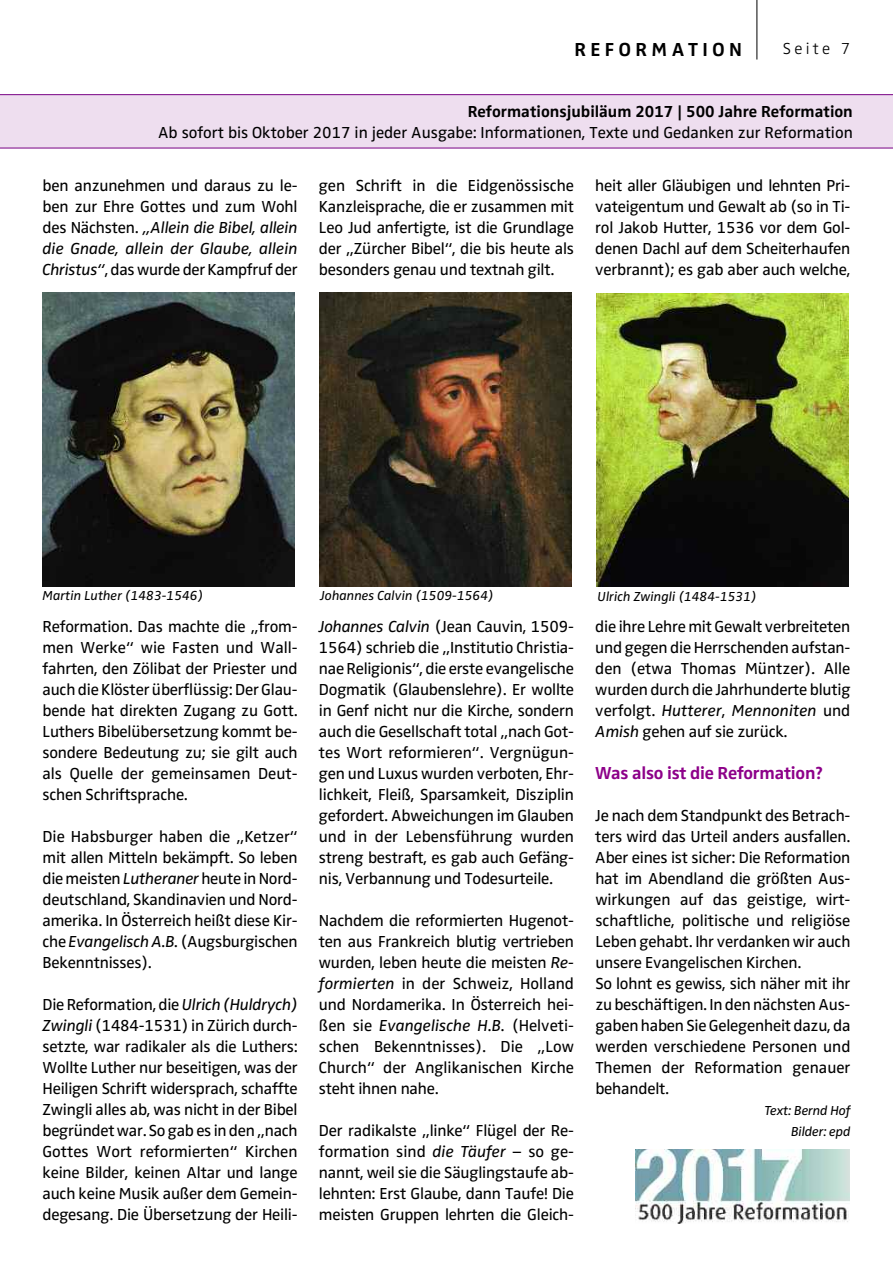
<style>
.page{position:relative;width:893px;height:1263px;background:#fff}
.page>*{position:absolute;margin:0;border:0;box-sizing:border-box;transform-origin:0 0}
.t1{font:700 19.5px "Zwo";letter-spacing:.23em;color:#000}
.t2{font:700 18px "Zwo";letter-spacing:-.01em;color:#8d0089}
.t3{font:16.5px/21px "Zwo";letter-spacing:-.01em;color:#000;text-align:justify}
.t4{font:700 16.5px "Zwo";color:#000}
.t5{font:300 16.5px "Zwo";letter-spacing:.2em;color:#000}
.t6{font:italic 13.5px/21px "Zwo";color:#000;text-align:right}
.s1{font-style:italic}
</style>
<div class="page">
<svg style="left:0;top:94px;width:893px;height:55px;background:#e9d6eb"></svg>
<hr style="left:756px;top:0;width:1px;height:60px;background:#000">
<img style="left:320px;top:292px;width:252px;height:294px">
<img style="left:43px;top:292px;width:252px;height:294px">
<img style="left:597px;top:293px;width:252px;height:294px">
<img style="left:636px;top:1149px;width:213px;height:74px">
<p class="t1" style="left:574px;top:39px;width:169px">REFORMATION</p>
<p class="t5" style="left:783px;top:40px;width:69px">Seite 7</p>
<p class="t4" style="left:468px;top:103px;width:387px">Reformationsjubiläum 2017 | 500 Jahre Reformation</p>
<p class="t3" style="left:158px;top:122px;width:696px">Ab sofort bis Oktober 2017 in jeder Ausgabe: Informationen, Texte und Gedanken zur Reformation</p>
<p class="t3" style="left:43px;top:175px;width:257px">ben anzunehmen und daraus zu le&shy;ben zur Ehre Gottes und zum Wohl des Nächsten. <span class="s1">„Allein die Bibel, allein die Gnade, allein der Glaube, allein Christus“</span>,daswurdederKampfrufder</p>
<p class="t3" style="left:319px;top:175px;width:257px">gen Schrift in die Eidgenössische Kanzleisprache, die er zusammen mit Leo Jud anfertigte, ist die Grundlage der „Zürcher Bibel“, die bis heute als besonders genau und textnah gilt.</p>
<p class="t3" style="left:595px;top:175px;width:257px">heit aller Gläubigen und lehnten Pri&shy;vateigentum und Gewalt ab (so in Ti&shy;rol Jakob Hutter, 1536 vor dem Gol&shy;denen Dachl auf dem Scheiterhaufen verbrannt); es gab aber auch welche,</p>
<p class="t6" style="left:43px;top:585px;width:162px">Martin Luther (1483-1546)</p>
<p class="t6" style="left:320px;top:585px;width:175px">Johannes Calvin (1509-1564)</p>
<p class="t6" style="left:598px;top:586px;width:160px">Ulrich Zwingli (1484-1531)</p>
<p class="t3" style="left:43px;top:616px;width:257px">Reformation. Das machte die „from&shy;men Werke“ wie Fasten und Wall&shy;fahrten, den Zölibat der Priester und auch die Klöster überflüssig: Der Glau&shy;bende hat direkten Zugang zu Gott.<br>Luthers Bibelübersetzung kommt be&shy;sondere Bedeutung zu; sie gilt auch als Quelle der gemeinsamen Deut&shy;schen Schriftsprache.</p>
<p class="t3" style="left:43px;top:826px;width:257px">Die Habsburger haben die „Ketzer“ mit allen Mitteln bekämpft. So leben diemeisten<span class="s1">Lutheraner</span>heute inNord&shy;deutschland, Skandinavien und Nord&shy;amerika. In Österreich heißt diese Kir&shy;che <span class="s1">EvangelischA.B.</span> (Augsburgischen Bekenntnisses).</p>
<p class="t3" style="left:43px;top:994px;width:257px">DieReformation, die<span class="s1">Ulrich (Huldrych)<br>Zwingli</span> (1484-1531) in Zürich durch&shy;setzte, war radikaler als die Luthers:<br>Wollte Luther nur beseitigen, was der Heiligen Schrift widersprach, schaffte Zwingli alles ab, was nicht in der Bibel begründetwar. So gabes inden„nach Gottes Wort reformierten“ Kirchen keine Bilder, keinen Altar und lange auch keine Musik außer dem Gemein&shy;degesang. Die Übersetzung der Heili-</p>
<p class="t3" style="left:319px;top:616px;width:257px"><span class="s1">Johannes Calvin</span> (Jean Cauvin, 1509- 1564) schrieb die „Institutio Christia&shy;naeReligionis“, die erste evangelische Dogmatik (Glaubenslehre). Er wollte in Genf nicht nur die Kirche, sondern auch die Gesellschaft total „nach Got&shy;tes Wort reformieren“. Vergnügun&shy;gen und Luxus wurden verboten, Ehr&shy;lichkeit, Fleiß, Sparsamkeit, Disziplin gefordert. Abweichungen im Glauben und in der Lebensführung wurden streng bestraft, es gab auch Gefäng&shy;nis, Verbannung und Todesurteile.</p>
<p class="t3" style="left:319px;top:910px;width:257px">Nachdem die reformierten Hugenot&shy;ten aus Frankreich blutig vertrieben wurden, leben heute die meisten <span class="s1">Re&shy;formierten</span> in der Schweiz, Holland und Nordamerika. In Österreich hei&shy;ßen sie <span class="s1">Evangelische H.B.</span> (Helveti&shy;schen Bekenntnisses). Die „Low Church“ der Anglikanischen Kirche steht ihnen nahe.</p>
<p class="t3" style="left:319px;top:1120px;width:257px">Der radikalste „linke“ Flügel der Re&shy;formation sind <span class="s1">die Täufer</span> – so ge&shy;nannt, weil sie die Säuglingstaufe ab&shy;lehnten: Erst Glaube, dann Taufe! Die meisten Gruppen lehrten die Gleich-</p>
<p class="t3" style="left:595px;top:616px;width:257px">die ihre Lehre mit Gewalt verbreiteten und gegen die Herrschenden aufstan&shy;den (etwa Thomas Müntzer). Alle wurden durch die Jahrhunderte blutig verfolgt. <span class="s1">Hutterer</span>, <span class="s1">Mennoniten</span> und <span class="s1">Amish</span> gehen auf sie zurück.</p>
<p class="t2" style="left:595px;top:763px;width:229px">Was also ist die Reformation?</p>
<p class="t3" style="left:595px;top:805px;width:257px;text-align:left">Je nach dem Standpunkt des Betrach&shy;ters wird das Urteil anders ausfallen.<br>Aber eines ist sicher: Die Reformation hat im Abendland die größten Aus&shy;wirkungen auf das geistige, wirt&shy;schaftliche, politische und religiöse Leben gehabt. Ihr verdanken wir auch unsere Evangelischen Kirchen.<br>So lohnt es gewiss, sich näher mit ihr zu beschäftigen. In den nächstenAus&shy;gaben haben SieGelegenheit dazu, da werden verschiedene Personen und Themen der Reformation genauer behandelt.</p>
<p class="t6" style="left:764px;top:1100px;width:88px">Text: Bernd Hof<br>Bilder: epd</p>
</div>
